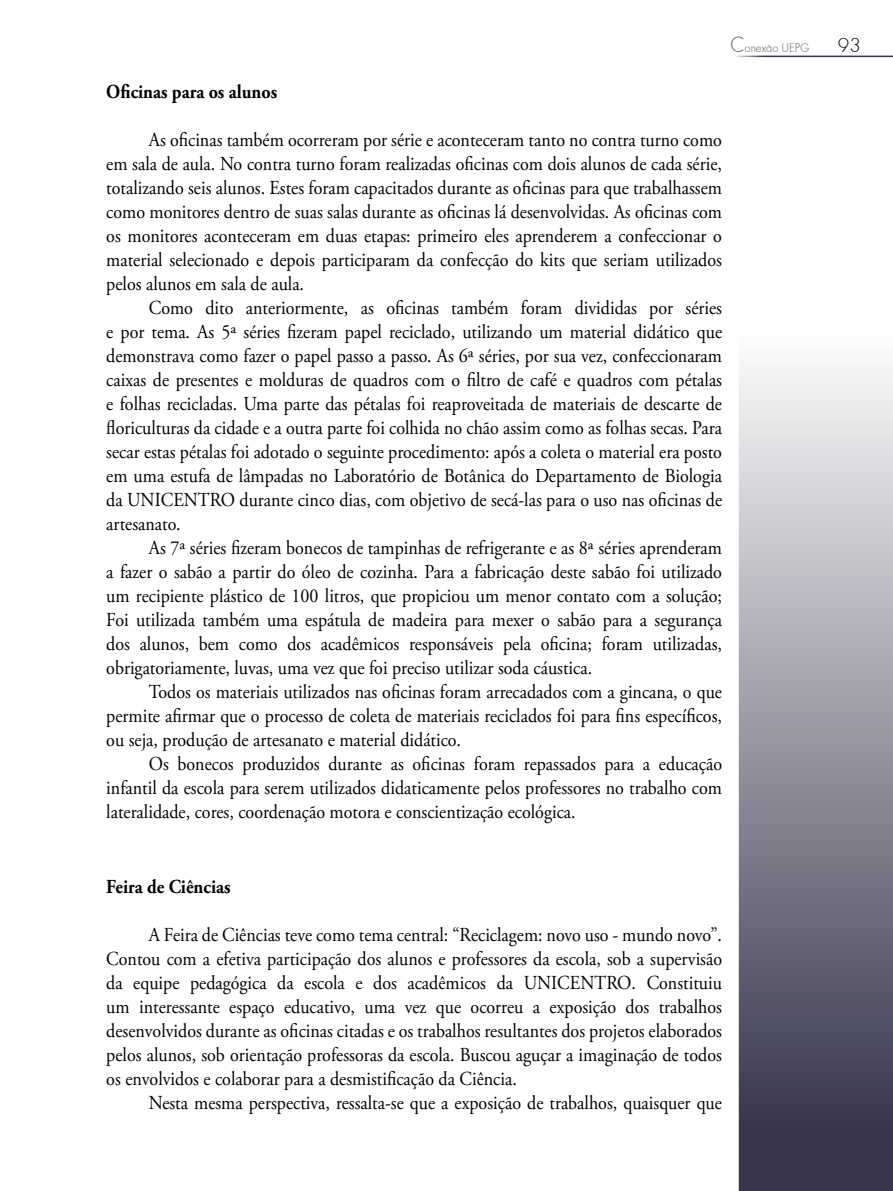
<style>
.page{position:relative;width:893px;height:1191px;background:#fff}
.page>*{position:absolute;margin:0;border:0;box-sizing:border-box;transform-origin:0 0}
.t1{font:21px "Futura TEE Ligh";color:#000}
.t2{font:19.8px/24px "Adobe Garamond Pro";color:#000;text-align:justify;scale:.91 1}
.t3{font:700 19.8px "Adobe Garamond Pro";color:#000;scale:.91 1}
.t4{font:13.2px "Futura TEE Ligh";color:#58585a;scale:.91 1}
.s1{font-size:23.1px}
</style>
<div class="page">
<svg style="left:739px;top:55px;width:154px;height:1136px"></svg>
<hr style="left:730px;top:56px;width:163px;height:1px;background:#37364d">
<p class="t4" style="left:730px;top:40px;width:88px"><span class="s1">C</span>onexao UEPG</p>
<p class="t4" style="left:768px;top:36px;width:4px">-</p>
<p class="t1" style="left:838px;top:33px;width:24px">93</p>
<p class="t3" style="left:106px;top:80px;width:189px">Oficinas para os alunos</p>
<p class="t2" style="left:106px;top:129px;width:678px;text-indent:43px">As oficinas também ocorreram por série e aconteceram tanto no contra turno como em sala de aula. No contra turno foram realizadas oficinas com dois alunos de cada série, totalizando seis alunos. Estes foram capacitados durante as oficinas para que trabalhassem como monitores dentro de suas salas durante as oficinas lá desenvolvidas. As oficinas com os monitores aconteceram em duas etapas: primeiro eles aprenderem a confeccionar o material selecionado e depois participaram da confecção do kits que seriam utilizados pelos alunos em sala de aula.</p>
<p class="t2" style="left:106px;top:296px;width:678px;text-indent:43px">Como dito anteriormente, as oficinas também foram divididas por séries e por tema. As 5ª séries fizeram papel reciclado, utilizando um material didático que demonstrava como fazer o papel passo a passo. As 6ª séries, por sua vez, confeccionaram caixas de presentes e molduras de quadros com o filtro de café e quadros com pétalas e folhas recicladas. Uma parte das pétalas foi reaproveitada de materiais de descarte de floriculturas da cidade e a outra parte foi colhida no chão assim como as folhas secas. Para secar estas pétalas foi adotado o seguinte procedimento: após a coleta o material era posto em uma estufa de lâmpadas no Laboratório de Botânica do Departamento de Biologia da UNICENTRO durante cinco dias, com objetivo de secá-las para o uso nas oficinas de artesanato.</p>
<p class="t2" style="left:106px;top:536px;width:678px;text-indent:43px">As 7ª séries fizeram bonecos de tampinhas de refrigerante e as 8ª séries aprenderam a fazer o sabão a partir do óleo de cozinha. Para a fabricação deste sabão foi utilizado um recipiente plástico de 100 litros, que propiciou um menor contato com a solução; Foi utilizada também uma espátula de madeira para mexer o sabão para a segurança dos alunos, bem como dos acadêmicos responsáveis pela oficina; foram utilizadas, obrigatoriamente, luvas, uma vez que foi preciso utilizar soda cáustica.</p>
<p class="t2" style="left:106px;top:680px;width:678px;text-indent:43px">Todos os materiais utilizados nas oficinas foram arrecadados com a gincana, o que permite afirmar que o processo de coleta de materiais reciclados foi para fins específicos, ou seja, produção de artesanato e material didático.</p>
<p class="t2" style="left:106px;top:752px;width:678px;text-indent:43px">Os bonecos produzidos durante as oficinas foram repassados para a educação infantil da escola para serem utilizados didaticamente pelos professores no trabalho com lateralidade, cores, coordenação motora e conscientização ecológica.</p>
<p class="t3" style="left:106px;top:875px;width:138px">Feira de Ciências</p>
<p class="t2" style="left:106px;top:923px;width:678px;text-indent:43px">A Feira de Ciências teve como tema central: “Reciclagem: novo uso - mundo novo”.<br>Contou com a efetiva participação dos alunos e professores da escola, sob a supervisão da equipe pedagógica da escola e dos acadêmicos da UNICENTRO. Constituiu um interessante espaço educativo, uma vez que ocorreu a exposição dos trabalhos desenvolvidos durante as oficinas citadas e os trabalhos resultantes dos projetos elaborados pelos alunos, sob orientação professoras da escola. Buscou aguçar a imaginação de todos os envolvidos e colaborar para a desmistificação da Ciência.</p>
<p class="t2" style="left:149px;top:1091px;width:631px">Nesta mesma perspectiva, ressalta-se que a exposição de trabalhos, quaisquer que</p>
</div>
